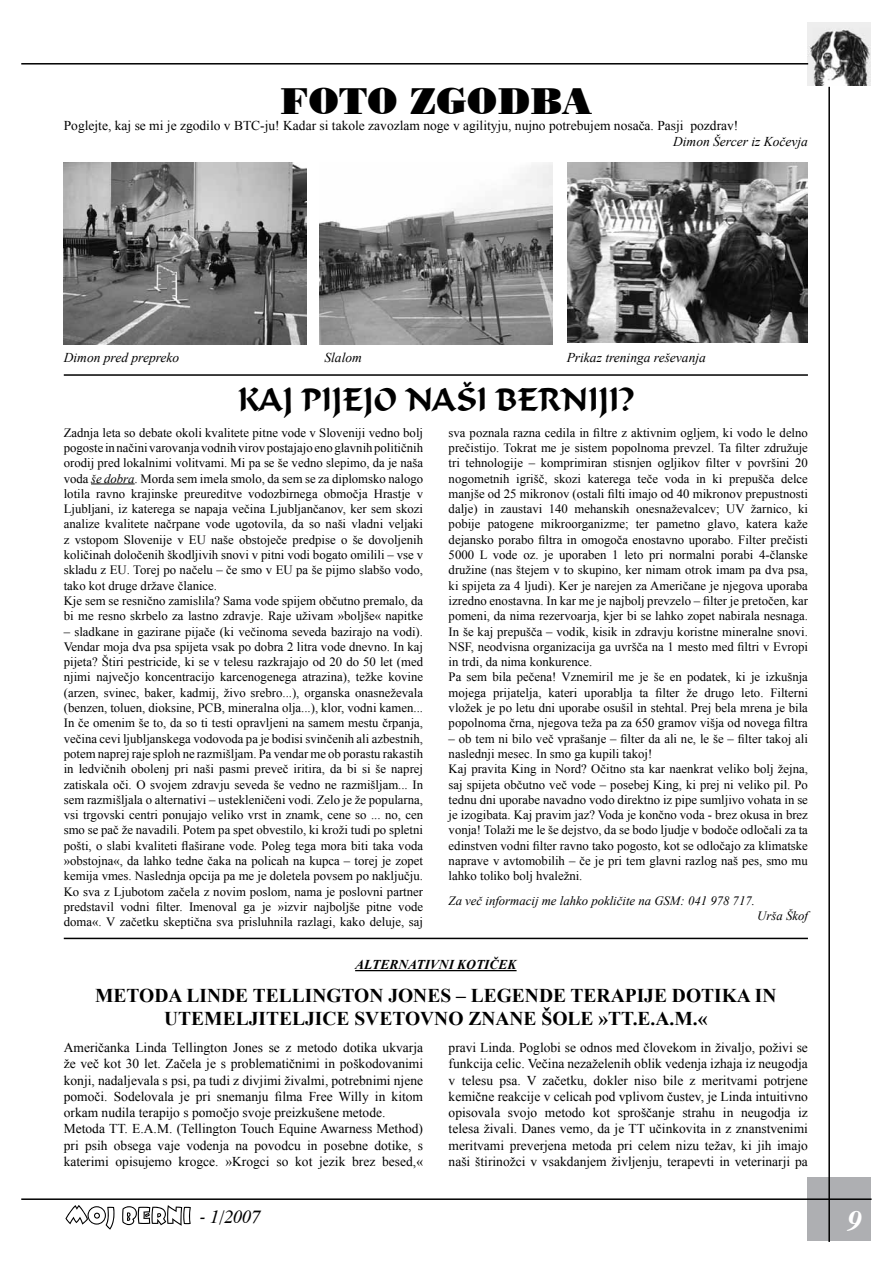
<style>
.page{position:relative;width:893px;height:1263px;background:#fff}
.page>*{position:absolute;margin:0;border:0;box-sizing:border-box;transform-origin:0 0}
.t1{font:37.5px "Poster Bodoni BT";color:#000}
.t2{font:31.5px "Formal Script 421 BT";color:#000}
.t3{font:italic 700 30px "Dutch 801 BT";color:#fff}
.t4{font:700 19.5px "Times New Roman";color:#000}
.t5{font:italic 18px "Dutch 801 BT";color:#000}
.t6{font:13.5px/16.2px "Times New Roman";color:#000}
.t7{font:italic 13.5px "Times New Roman";color:#000}
.t8{font:italic 700 13.5px "Times New Roman";color:#000}
.t9{font:12.75px/15.3px "Times New Roman";color:#000}
.t10{font:italic 12.75px "Times New Roman";color:#000}
.s1{font-style:italic}
</style>
<div class="page">
<img style="left:808px;top:22px;width:63px;height:63px">
<div style="left:808px;top:1178px;width:63px;height:63px;background:#aeafb2"></div>
<hr style="left:828px;top:87px;width:2px;height:1155px;background:#000">
<hr style="left:21px;top:63px;width:787px;height:2px;background:#000">
<hr style="left:21px;top:1198px;width:851px;height:2px;background:#000">
<svg style="left:65px;top:1205px;width:126px;height:25px"></svg>
<hr style="left:91px;top:484px;width:44px;height:1px;background:#000">
<img style="left:320px;top:162px;width:232px;height:182px">
<img style="left:64px;top:162px;width:242px;height:182px">
<img style="left:568px;top:162px;width:240px;height:181px">
<hr style="left:64px;top:374px;width:744px;height:2px;background:#000">
<hr style="left:355px;top:970px;width:162px;height:1px;background:#000">
<hr style="left:64px;top:938px;width:744px;height:1px;background:#000">
<h1 class="t1" style="left:280px;top:77px;width:312px">FOTO ZGODBA</h1>
<p class="t6" style="left:64px;top:117px;width:676px">Poglejte, kaj se mi je zgodilo v BTC-ju! Kadar si takole zavozlam noge v agilityju, nujno potrebujem nosača. Pasji pozdrav!</p>
<p class="t7" style="left:673px;top:132px;width:136px">Dimon Šercer iz Kočevja</p>
<p class="t7" style="left:64px;top:348px;width:117px">Dimon pred prepreko</p>
<p class="t7" style="left:324px;top:348px;width:39px">Slalom</p>
<p class="t7" style="left:567px;top:348px;width:141px">Prikaz treninga reševanja</p>
<h2 class="t2" style="left:238px;top:381px;width:398px">KAJ PIJEJO NAŠI BERNIJI?</h2>
<p class="t9" style="left:64px;top:424px;width:361px">Zadnja leta so debate okoli kvalitete pitne vode v Sloveniji vedno bolj pogoste in načini varovanja vodnih virov postajajo eno glavnih političnih orodij pred lokalnimi volitvami. Mi pa se še vedno slepimo, da je naša voda <span class="s1">še dobra</span>. Morda sem imela smolo, da sem se za diplomsko nalogo lotila ravno krajinske preureditve vodozbirnega območja Hrastje v Ljubljani, iz katerega se napaja večina Ljubljančanov, ker sem skozi analize kvalitete načrpane vode ugotovila, da so naši vladni veljaki z vstopom Slovenije v EU naše obstoječe predpise o še dovoljenih količinah določenih škodljivih snovi v pitni vodi bogato omilili – vse v skladu z EU. Torej po načelu – če smo v EU pa še pijmo slabšo vodo, tako kot druge države članice.<br>Kje sem se resnično zamislila? Sama vode spijem občutno premalo, da bi me resno skrbelo za lastno zdravje. Raje uživam »boljše« napitke</p>
<p class="t9" style="left:64px;top:623px;width:361px;text-align:justify">– sladkane in gazirane pijače (ki večinoma seveda bazirajo na vodi).<br>Vendar moja dva psa spijeta vsak po dobra 2 litra vode dnevno. In kaj pijeta? Štiri pestricide, ki se v telesu razkrajajo od 20 do 50 let (med njimi največjo koncentracijo karcenogenega atrazina), težke kovine (arzen, svinec, baker, kadmij, živo srebro...), organska onasneževala (benzen, toluen, dioksine, PCB, mineralna olja...), klor, vodni kamen...<br>In če omenim še to, da so ti testi opravljeni na samem mestu črpanja, večina cevi ljubljanskega vodovoda pa je bodisi svinčenih ali azbestnih, potem naprej raje sploh ne razmišljam. Pa vendar me ob porastu rakastih in ledvičnih obolenj pri naši pasmi preveč iritira, da bi si še naprej zatiskala oči. O svojem zdravju seveda še vedno ne razmišljam... In sem razmišljala o alternativi – ustekleničeni vodi. Zelo je že popularna, vsi trgovski centri ponujajo veliko vrst in znamk, cene so ... no, cen smo se pač že navadili. Potem pa spet obvestilo, ki kroži tudi po spletni pošti, o slabi kvaliteti flaširane vode. Poleg tega mora biti taka voda »obstojna«, da lahko tedne čaka na policah na kupca – torej je zopet kemija vmes. Naslednja opcija pa me je doletela povsem po naključju.<br>Ko sva z Ljubotom začela z novim poslom, nama je poslovni partner predstavil vodni filter. Imenoval ga je »izvir najboljše pitne vode doma«. V začetku skeptična sva prisluhnila razlagi, kako deluje, saj</p>
<p class="t9" style="left:449px;top:424px;width:361px">sva poznala razna cedila in filtre z aktivnim ogljem, ki vodo le delno prečistijo. Tokrat me je sistem popolnoma prevzel. Ta filter združuje tri tehnologije – komprimiran stisnjen ogljikov filter v površini 20 nogometnih igrišč, skozi katerega teče voda in ki prepušča delce manjše od 25 mikronov (ostali filti imajo od 40 mikronov prepustnosti dalje) in zaustavi 140 mehanskih onesnaževalcev; UV žarnico, ki pobije patogene mikroorganizme; ter pametno glavo, katera kaže dejansko porabo filtra in omogoča enostavno uporabo. Filter prečisti 5000 L vode oz. je uporaben 1 leto pri normalni porabi 4-članske družine (nas štejem v to skupino, ker nimam otrok imam pa dva psa, ki spijeta za 4 ljudi). Ker je narejen za Američane je njegova uporaba izredno enostavna. In kar me je najbolj prevzelo – filter je pretočen, kar pomeni, da nima rezervoarja, kjer bi se lahko zopet nabirala nesnaga.<br>In še kaj prepušča – vodik, kisik in zdravju koristne mineralne snovi.<br>NSF, neodvisna organizacija ga uvršča na 1 mesto med filtri v Evropi in trdi, da nima konkurence.<br>Pa sem bila pečena! Vznemiril me je še en podatek, ki je izkušnja mojega prijatelja, kateri uporablja ta filter že drugo leto. Filterni vložek je po letu dni uporabe osušil in stehtal. Prej bela mrena je bila popolnoma črna, njegova teža pa za 650 gramov višja od novega filtra</p>
<p class="t9" style="left:449px;top:730px;width:361px">– ob tem ni bilo več vprašanje – filter da ali ne, le še – filter takoj ali naslednji mesec. In smo ga kupili takoj!<br>Kaj pravita King in Nord? Očitno sta kar naenkrat veliko bolj žejna, saj spijeta občutno več vode – posebej King, ki prej ni veliko pil. Po tednu dni uporabe navadno vodo direktno iz pipe sumljivo vohata in se je izogibata. Kaj pravim jaz? Voda je končno voda - brez okusa in brez vonja! Tolaži me le še dejstvo, da se bodo ljudje v bodoče odločali za ta edinstven vodni filter ravno tako pogosto, kot se odločajo za klimatske naprave v avtomobilih – če je pri tem glavni razlog naš pes, smo mu lahko toliko bolj hvaležni.</p>
<p class="t10" style="left:449px;top:892px;width:308px">Za več informacij me lahko pokličite na GSM: 041 978 717.</p>
<p class="t10" style="left:757px;top:907px;width:52px">Urša Škof</p>
<p class="t8" style="left:355px;top:955px;width:163px">ALTERNATIVNI KOTIČEK</p>
<h3 class="t4" style="left:95px;top:981px;width:34px">METODA</h3>
<h3 class="t4" style="left:186px;top:981px;width:26px">LINDE</h3>
<h3 class="t4" style="left:253px;top:981px;width:27px">TELLINGTON</h3>
<h3 class="t4" style="left:388px;top:981px;width:24px">JONES</h3>
<h3 class="t4" style="left:456px;top:981px;width:30px">– LEGENDE</h3>
<h3 class="t4" style="left:571px;top:981px;width:13px">TERAPIJE</h3>
<h3 class="t4" style="left:672px;top:981px;width:15px">DOTIKA</h3>
<h3 class="t4" style="left:755px;top:981px;width:12px">IN</h3>
<h3 class="t4" style="left:164px;top:1005px;width:14px">UTEMELJITELJICE</h3>
<h3 class="t4" style="left:354px;top:1005px;width:15px">SVETOVNO</h3>
<h3 class="t4" style="left:468px;top:1005px;width:15px">ZNANE</h3>
<h3 class="t4" style="left:541px;top:1005px;width:14px">ŠOLE</h3>
<h3 class="t4" style="left:598px;top:1005px;width:111px">»TT.E.A.M.«</h3>
<p class="t6" style="left:64px;top:1039px;width:361px">Američanka Linda Tellington Jones se z metodo dotika ukvarja že več kot 30 let. Začela je s problematičnimi in poškodovanimi konji, nadaljevala s psi, pa tudi z divjimi živalmi, potrebnimi njene pomoči. Sodelovala je pri snemanju filma Free Willy in kitom orkam nudila terapijo s pomočjo svoje preizkušene metode.<br>Metoda TT. E.A.M. (Tellington Touch Equine Awarness Method) pri psih obsega vaje vodenja na povodcu in posebne dotike, s katerimi opisujemo krogce. »Krogci so kot jezik brez besed,«</p>
<p class="t6" style="left:449px;top:1039px;width:361px;text-align:justify">pravi Linda. Poglobi se odnos med človekom in živaljo, poživi se funkcija celic. Večina nezaželenih oblik vedenja izhaja iz neugodja v telesu psa. V začetku, dokler niso bile z meritvami potrjene kemične reakcije v celicah pod vplivom čustev, je Linda intuitivno opisovala svojo metodo kot sproščanje strahu in neugodja iz telesa živali. Danes vemo, da je TT učinkovita in z znanstvenimi meritvami preverjena metoda pri celem nizu težav, ki jih imajo naši štirinožci v vsakdanjem življenju, terapevti in veterinarji pa</p>
<h3 class="t5" style="left:200px;top:1206px;width:62px">- 1/2007</h3>
<h3 class="t3" style="left:847px;top:1201px;width:16px">9</h3>
</div>
